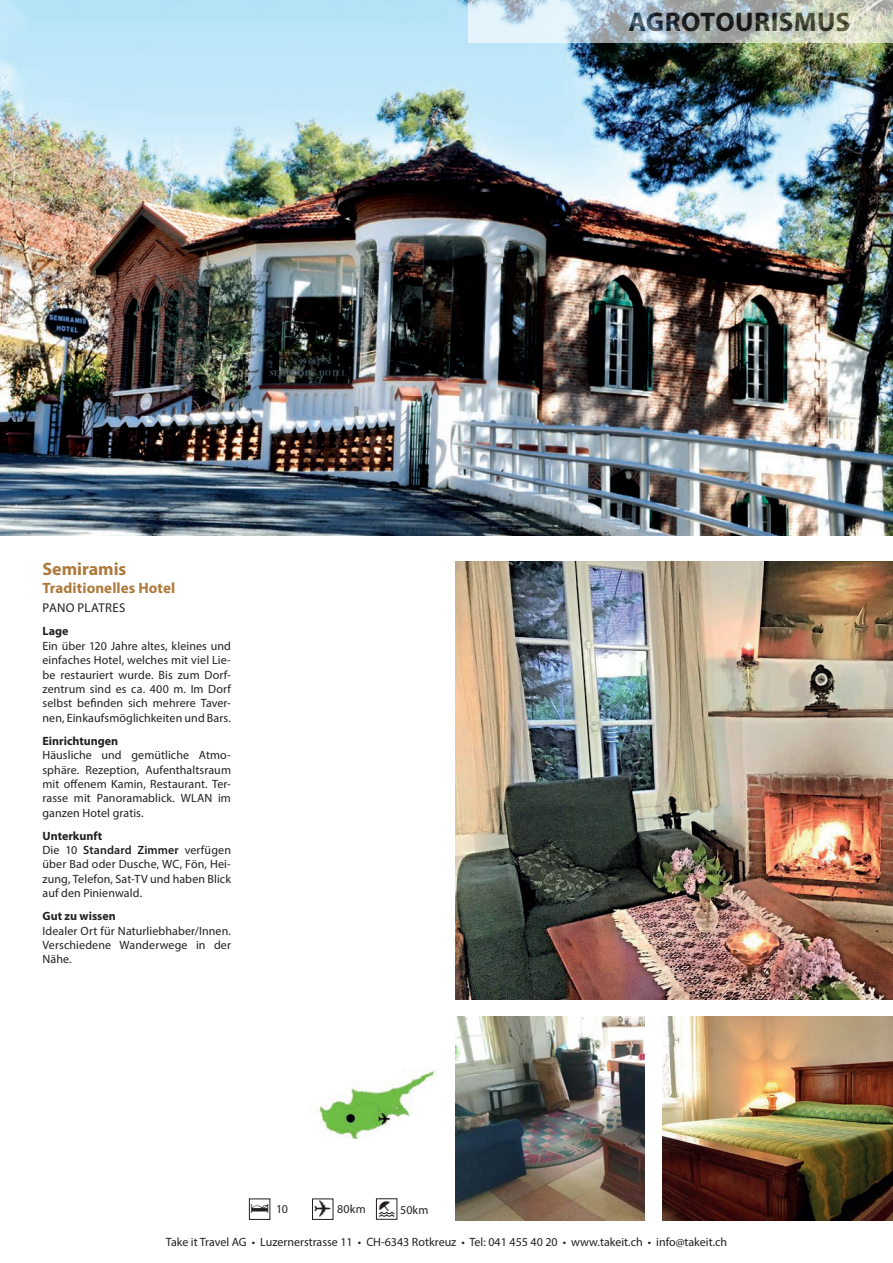
<style>
.page{position:relative;width:893px;height:1263px;background:#fff}
.page>*{position:absolute;margin:0;border:0;box-sizing:border-box;transform-origin:0 0}
.t1{font:700 27px "Myriad Pro";letter-spacing:.015em;color:#231f20}
.Hotelname_Agrotouris{font:700 18px "Myriad Pro";color:#ad793c}
.Hotelname_Agrotouris-2{font:700 15px "Myriad Pro";letter-spacing:.005em;color:#ad793c}
.Ortschaft_beim_Hotel{font:12.75px "Myriad Pro";letter-spacing:.03em;color:#231f20}
.Hotelbeschrieb_B{font:12px/14.4px "Myriad Pro";letter-spacing:.005em;color:#231f20;text-align:justify}
.Kleine_Titel_Hotelbe{font:700 12px "Myriad Pro";color:#231f20}
.Piktogramme{font:12px "Myriad Pro";letter-spacing:.015em;color:#231f20}
.Bilderbeschrieb_Rech{font:12px "Myriad Pro";color:#231f20}
.s1{font-weight:600}
</style>
<div class="page">
<img style="left:0;top:0;width:893px;height:536px">
<img style="left:456px;top:561px;width:437px;height:438px">
<img style="left:455px;top:1016px;width:189px;height:204px">
<img style="left:662px;top:1016px;width:231px;height:204px">
<svg style="left:468px;top:0;width:425px;height:43px;background:#bfcbcb"></svg>
<img style="left:318px;top:1070px;width:119px;height:70px">
<div style="left:249px;top:1198px;width:21px;height:22px;border:1px solid #231f20"></div>
<div style="left:312px;top:1198px;width:21px;height:22px;border:1px solid #231f20"></div>
<div style="left:376px;top:1198px;width:21px;height:22px;border:1px solid #231f20"></div>
<h1 class="t1" style="left:628px;top:5px;width:223px">AGROTOURISMUS</h1>
<p class="Hotelname_Agrotouris" style="left:43px;top:557px;width:85px">Semiramis</p>
<p class="Hotelname_Agrotouris-2" style="left:43px;top:578px;width:134px">Traditionelles Hotel</p>
<p class="Ortschaft_beim_Hotel" style="left:43px;top:600px;width:84px">PANO PLATRES</p>
<p class="Kleine_Titel_Hotelbe" style="left:43px;top:623px;width:27px">Lage</p>
<p class="Hotelbeschrieb_B" style="left:43px;top:638px;width:190px">Ein über 120 Jahre altes, kleines und einfaches Hotel, welches mit viel Lie&shy;be restauriert wurde. Bis zum Dorf&shy;zentrum sind es ca. 400 m. Im Dorf selbst befinden sich mehrere Taver&shy;nen, Einkaufsmöglichkeiten und Bars.</p>
<p class="Kleine_Titel_Hotelbe" style="left:43px;top:733px;width:77px">Einrichtungen</p>
<p class="Hotelbeschrieb_B" style="left:43px;top:748px;width:190px">Häusliche und gemütliche Atmo&shy;sphäre. Rezeption, Aufenthaltsraum mit offenem Kamin, Restaurant. Ter&shy;rasse mit Panoramablick. WLAN im ganzen Hotel gratis.</p>
<p class="Kleine_Titel_Hotelbe" style="left:43px;top:828px;width:61px">Unterkunft</p>
<p class="Hotelbeschrieb_B" style="left:43px;top:843px;width:190px">Die 10 <span class="s1">Standard Zimmer</span> verfügen über Bad oder Dusche, WC, Fön, Hei&shy;zung, Telefon, Sat-TV und haben Blick auf den Pinienwald.</p>
<p class="Kleine_Titel_Hotelbe" style="left:43px;top:908px;width:75px">Gut zu wissen</p>
<p class="Hotelbeschrieb_B" style="left:43px;top:923px;width:190px">Idealer Ort für Naturliebhaber/Innen.<br>Verschiedene Wanderwege in der Nähe.</p>
<p class="Piktogramme" style="left:276px;top:1201px;width:13px">10</p>
<p class="Piktogramme" style="left:337px;top:1202px;width:30px">80km</p>
<p class="Bilderbeschrieb_Rech" style="left:400px;top:1203px;width:30px">50km</p>
<p class="Hotelbeschrieb_B" style="left:166px;top:1235px;width:563px">Take it Travel AG • Luzernerstrasse 11 • CH-6343 Rotkreuz • Tel: 041 455 40 20 • www.takeit.ch • info@takeit.ch</p>
</div>
